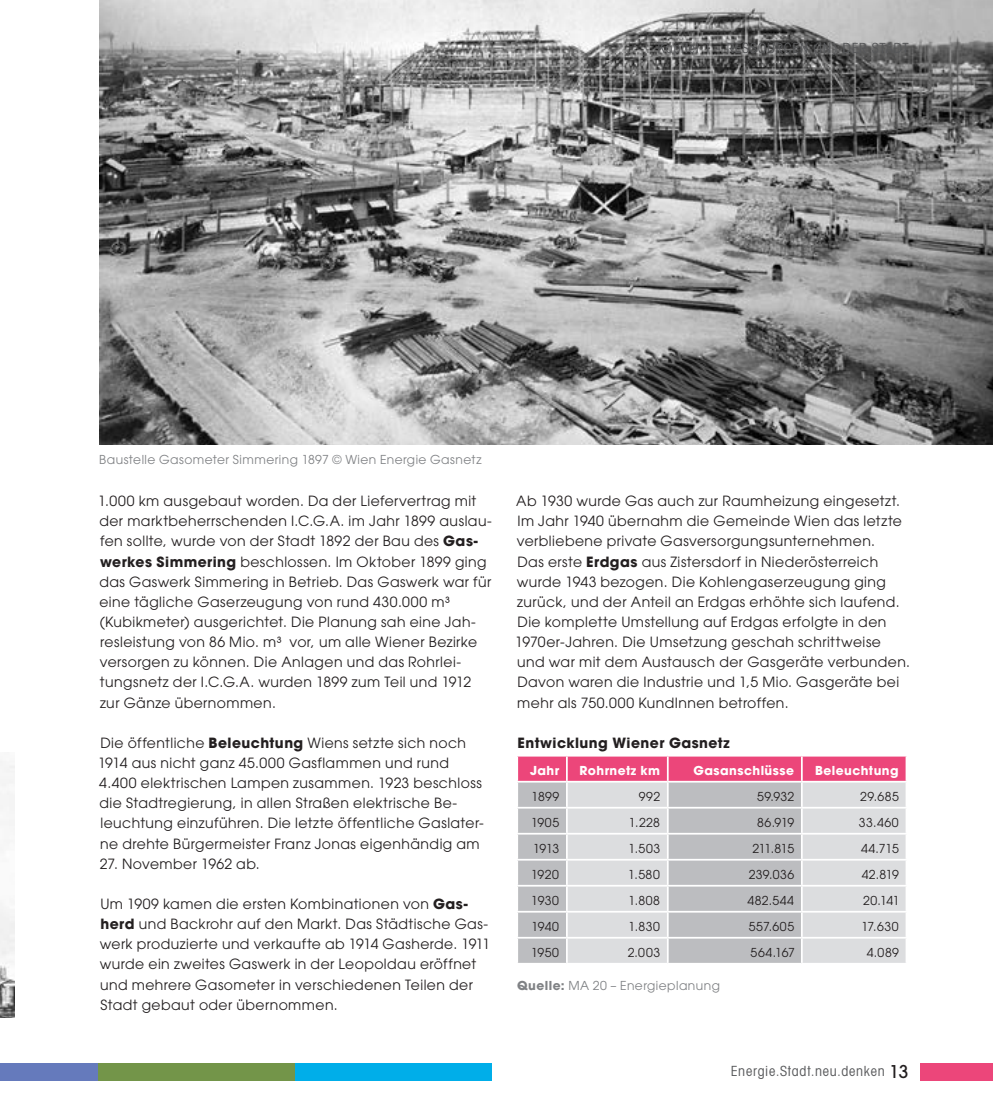
<style>
.page{position:relative;width:993px;height:1117px;background:#fff}
.page>*{position:absolute;margin:0;border:0;box-sizing:border-box;transform-origin:0 0}
.t1{font:14px/20.1px "Avant Garde";letter-spacing:.03em;color:#231f20}
.t2{font:condensed 14px "Avant Garde";letter-spacing:.05em;color:#57585a}
.t3{font:700 14px "Avant Garde";letter-spacing:.03em;color:#231f20}
.t4{font:12.25px "Avant Garde";letter-spacing:.035em;color:#231f20}
.t5{font:12.25px "Avant Garde";letter-spacing:.035em;color:#808285}
.t6{font:700 12.25px "Avant Garde";letter-spacing:.035em;color:#fff}
.s1{font-weight:700}
.s2{font-weight:500;font-stretch:normal;font-size:17.5px;color:#231f20}
</style>
<div class="page">
<svg style="left:517px;top:756px;width:389px;height:206px;background:#d4c1c9"></svg>
<hr style="left:667px;top:780px;width:134px;height:2px;background:#fff">
<hr style="left:666px;top:782px;width:2px;height:24px;background:#fff">
<hr style="left:800px;top:782px;width:2px;height:24px;background:#fff">
<hr style="left:666px;top:808px;width:2px;height:24px;background:#fff">
<hr style="left:800px;top:808px;width:2px;height:24px;background:#fff">
<hr style="left:666px;top:834px;width:2px;height:24px;background:#fff">
<hr style="left:800px;top:834px;width:2px;height:24px;background:#fff">
<hr style="left:666px;top:860px;width:2px;height:24px;background:#fff">
<hr style="left:800px;top:860px;width:2px;height:24px;background:#fff">
<hr style="left:666px;top:886px;width:2px;height:24px;background:#fff">
<hr style="left:800px;top:886px;width:2px;height:24px;background:#fff">
<hr style="left:666px;top:912px;width:2px;height:24px;background:#fff">
<hr style="left:800px;top:912px;width:2px;height:24px;background:#fff">
<hr style="left:666px;top:938px;width:2px;height:24px;background:#fff">
<hr style="left:800px;top:938px;width:2px;height:24px;background:#fff">
<img style="left:0;top:761px;width:15px;height:256px">
<img style="left:99px;top:0;width:893px;height:444px">
<div style="left:919px;top:1062px;width:73px;height:18px;background:#ec467a"></div>
<div style="left:0;top:1062px;width:98px;height:18px;background:#657abc"></div>
<div style="left:98px;top:1062px;width:196px;height:18px;background:#739549"></div>
<div style="left:294px;top:1062px;width:197px;height:18px;background:#00aee9"></div>
<p class="t2" style="left:657px;top:40px;width:252px">Kapitel 1 - RESSOURCEN (IN) DER STADT</p>
<p class="t5" style="left:99px;top:452px;width:383px">Baustelle Gasometer Simmering 1897 © Wien Energie Gasnetz</p>
<p class="t1" style="left:98px;top:491px;width:395px">1.000 km ausgebaut worden. Da der Liefervertrag mit der marktbeherrschenden I.C.G.A. im Jahr 1899 auslau&shy;fen sollte, wurde von der Stadt 1892 der Bau des <span class="s1">Gas&shy;werkes Simmering</span> beschlossen. Im Oktober 1899 ging das Gaswerk Simmering in Betrieb. Das Gaswerk war für eine tägliche Gaserzeugung von rund 430.000 m³ (Kubikmeter) ausgerichtet. Die Planung sah eine Jah&shy;resleistung von 86 Mio. m³ vor, um alle Wiener Bezirke versorgen zu können. Die Anlagen und das Rohrlei&shy;tungsnetz der I.C.G.A. wurden 1899 zum Teil und 1912 zur Gänze übernommen.</p>
<p class="t1" style="left:98px;top:732px;width:387px">Die öffentliche <span class="s1">Beleuchtung</span> Wiens setzte sich noch 1914 aus nicht ganz 45.000 Gasflammen und rund 4.400 elektrischen Lampen zusammen. 1923 beschloss die Stadtregierung, in allen Straßen elektrische Be&shy;leuchtung einzuführen. Die letzte öffentliche Gaslater&shy;ne drehte Bürgermeister Franz Jonas eigenhändig am</p>
<p class="t1" style="left:100px;top:853px;width:161px">27. November 1962 ab.</p>
<p class="t1" style="left:100px;top:893px;width:392px">Um 1909 kamen die ersten Kombinationen von <span class="s1">Gas&shy;herd</span> und Backrohr auf den Markt. Das Städtische Gas&shy;werk produzierte und verkaufte ab 1914 Gasherde. 1911 wurde ein zweites Gaswerk in der Leopoldau eröffnet und mehrere Gasometer in verschiedenen Teilen der Stadt gebaut oder übernommen.</p>
<p class="t1" style="left:515px;top:491px;width:396px">Ab 1930 wurde Gas auch zur Raumheizung eingesetzt.<br>Im Jahr 1940 übernahm die Gemeinde Wien das letzte verbliebene private Gasversorgungsunternehmen.<br>Das erste <span class="s1">Erdgas</span> aus Zistersdorf in Niederösterreich wurde 1943 bezogen. Die Kohlengaserzeugung ging zurück, und der Anteil an Erdgas erhöhte sich laufend.<br>Die komplette Umstellung auf Erdgas erfolgte in den 1970er-Jahren. Die Umsetzung geschah schrittweise und war mit dem Austausch der Gasgeräte verbunden.<br>Davon waren die Industrie und 1,5 Mio. Gasgeräte bei mehr als 750.000 KundInnen betroffen.</p>
<p class="t3" style="left:517px;top:733px;width:214px">Entwicklung Wiener Gasnetz</p>
<p class="t6" style="left:530px;top:762px;width:31px">Jahr</p>
<p class="t6" style="left:579px;top:762px;width:82px">Rohrnetz km</p>
<p class="t6" style="left:693px;top:762px;width:102px">Gasanschlüsse</p>
<p class="t6" style="left:814px;top:762px;width:85px">Beleuchtung</p>
<p class="t4" style="left:531px;top:788px;width:29px">1899</p>
<p class="t4" style="left:638px;top:788px;width:23px">992</p>
<p class="t4" style="left:757px;top:788px;width:39px">59.932</p>
<p class="t4" style="left:859px;top:788px;width:40px">29.685</p>
<p class="t4" style="left:531px;top:814px;width:30px">1905</p>
<p class="t4" style="left:628px;top:814px;width:33px">1.228</p>
<p class="t4" style="left:757px;top:814px;width:38px">86.919</p>
<p class="t4" style="left:858px;top:814px;width:41px">33.460</p>
<p class="t4" style="left:533px;top:840px;width:28px">1913</p>
<p class="t4" style="left:628px;top:840px;width:33px">1.503</p>
<p class="t4" style="left:752px;top:840px;width:43px">211.815</p>
<p class="t4" style="left:860px;top:840px;width:39px">44.715</p>
<p class="t4" style="left:531px;top:866px;width:29px">1920</p>
<p class="t4" style="left:628px;top:866px;width:33px">1.580</p>
<p class="t4" style="left:748px;top:866px;width:47px">239.036</p>
<p class="t4" style="left:861px;top:866px;width:39px">42.819</p>
<p class="t4" style="left:531px;top:892px;width:29px">1930</p>
<p class="t4" style="left:628px;top:892px;width:33px">1.808</p>
<p class="t4" style="left:747px;top:892px;width:48px">482.544</p>
<p class="t4" style="left:862px;top:892px;width:38px">20.141</p>
<p class="t4" style="left:531px;top:918px;width:29px">1940</p>
<p class="t4" style="left:628px;top:918px;width:33px">1.830</p>
<p class="t4" style="left:748px;top:918px;width:47px">557.605</p>
<p class="t4" style="left:861px;top:918px;width:39px">17.630</p>
<p class="t4" style="left:531px;top:944px;width:29px">1950</p>
<p class="t4" style="left:627px;top:944px;width:34px">2.003</p>
<p class="t4" style="left:750px;top:944px;width:46px">564.167</p>
<p class="t4" style="left:866px;top:944px;width:34px">4.089</p>
<p class="t5" style="left:517px;top:977px;width:204px"><span class="s1">Quelle:</span> MA 20 – Energieplanung</p>
<p class="t2" style="left:730px;top:1061px;width:179px">Energie.Stadt.neu.denken <span class="s2">13</span></p>
</div>
